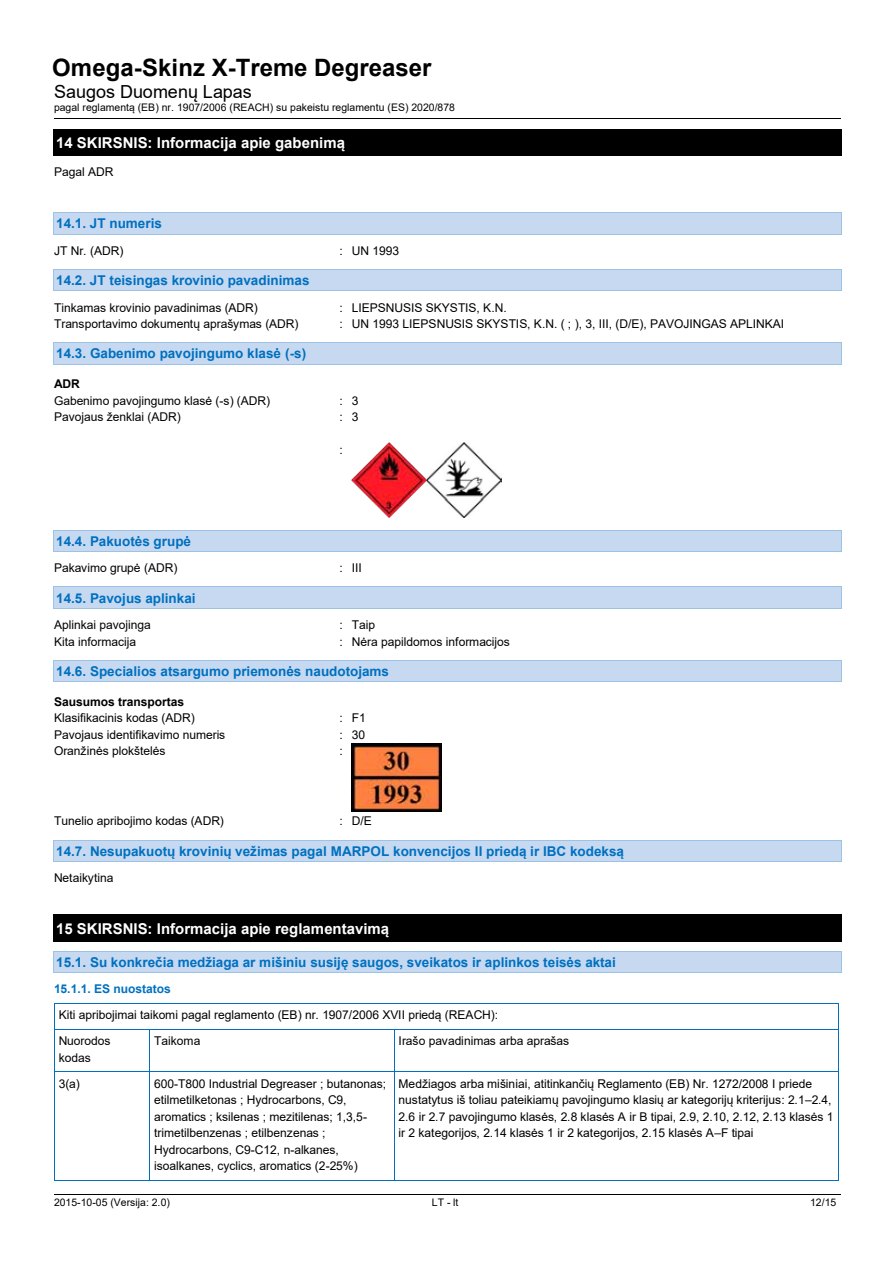
<style>
.page{position:relative;width:893px;height:1263px;background:#fff}
.page>*{position:absolute;margin:0;border:0;box-sizing:border-box;transform-origin:0 0}
.t1{font:700 24px "Arial";color:#000}
.t2{font:18px "Arial";color:#000}
.t3{font:700 15px "Arial";color:#fff}
.t4{font:700 13.5px "Arial";color:#0070c0}
.t5{font:12px/16.5px "Arial";letter-spacing:-.005em;color:#000}
.t6{font:700 12px "Arial";color:#000}
.t7{font:700 12px "Arial";letter-spacing:-.005em;color:#0070c0}
.t8{font:10.5px "Arial";color:#000}
</style>
<div class="page">
<hr style="left:54px;top:118px;width:787px;height:1px;background:#000">
<hr style="left:54px;top:1194px;width:264px;height:1px;background:#000">
<hr style="left:318px;top:1194px;width:259px;height:1px;background:#000">
<hr style="left:578px;top:1194px;width:263px;height:1px;background:#000">
<div style="left:54px;top:129px;width:787px;height:27px;background:#000"></div>
<hr style="left:54px;top:156px;width:787px;height:1px;background:#000">
<svg style="left:841px;top:129px;width:1px;height:27px"></svg>
<div style="left:54px;top:213px;width:787px;height:21px;background:#c6d9f1"></div>
<hr style="left:54px;top:212px;width:787px;height:1px;background:#9cc2e5">
<hr style="left:54px;top:234px;width:787px;height:1px;background:#9cc2e5">
<svg style="left:841px;top:212px;width:1px;height:23px"></svg>
<div style="left:54px;top:269px;width:787px;height:22px;background:#c6d9f1"></div>
<hr style="left:54px;top:269px;width:787px;height:1px;background:#9cc2e5">
<hr style="left:54px;top:291px;width:787px;height:1px;background:#9cc2e5">
<svg style="left:841px;top:269px;width:1px;height:22px"></svg>
<div style="left:54px;top:343px;width:787px;height:21px;background:#c6d9f1"></div>
<hr style="left:54px;top:343px;width:787px;height:1px;background:#9cc2e5">
<hr style="left:54px;top:364px;width:787px;height:1px;background:#9cc2e5">
<svg style="left:841px;top:343px;width:1px;height:22px"></svg>
<div style="left:54px;top:530px;width:787px;height:21px;background:#c6d9f1"></div>
<hr style="left:54px;top:530px;width:787px;height:1px;background:#9cc2e5">
<hr style="left:54px;top:551px;width:787px;height:1px;background:#9cc2e5">
<svg style="left:841px;top:530px;width:1px;height:22px"></svg>
<div style="left:54px;top:587px;width:787px;height:21px;background:#c6d9f1"></div>
<hr style="left:54px;top:587px;width:787px;height:1px;background:#9cc2e5">
<hr style="left:54px;top:608px;width:787px;height:1px;background:#9cc2e5">
<svg style="left:841px;top:587px;width:1px;height:22px"></svg>
<div style="left:54px;top:660px;width:787px;height:22px;background:#c6d9f1"></div>
<hr style="left:54px;top:660px;width:787px;height:1px;background:#9cc2e5">
<hr style="left:54px;top:682px;width:787px;height:1px;background:#9cc2e5">
<svg style="left:841px;top:660px;width:1px;height:22px"></svg>
<div style="left:54px;top:840px;width:787px;height:21px;background:#c6d9f1"></div>
<hr style="left:54px;top:840px;width:787px;height:1px;background:#9cc2e5">
<hr style="left:54px;top:861px;width:787px;height:1px;background:#9cc2e5">
<svg style="left:841px;top:840px;width:1px;height:22px"></svg>
<div style="left:54px;top:915px;width:787px;height:26px;background:#000"></div>
<hr style="left:54px;top:941px;width:787px;height:1px;background:#000">
<svg style="left:841px;top:915px;width:1px;height:27px"></svg>
<div style="left:54px;top:951px;width:787px;height:21px;background:#c6d9f1"></div>
<hr style="left:54px;top:951px;width:787px;height:1px;background:#9cc2e5">
<hr style="left:54px;top:972px;width:787px;height:1px;background:#9cc2e5">
<svg style="left:841px;top:951px;width:1px;height:22px"></svg>
<hr style="left:55px;top:1003px;width:783px;height:1px;background:#0070c0">
<svg style="left:54px;top:1003px;width:1px;height:31px"></svg>
<hr style="left:55px;top:1029px;width:94px;height:1px;background:#0070c0">
<hr style="left:150px;top:1029px;width:244px;height:1px;background:#0070c0">
<hr style="left:395px;top:1029px;width:443px;height:1px;background:#0070c0">
<svg style="left:838px;top:1003px;width:1px;height:31px"></svg>
<hr style="left:54px;top:1034px;width:1px;height:37px;background:#0070c0">
<hr style="left:149px;top:1034px;width:1px;height:37px;background:#0070c0">
<hr style="left:394px;top:1034px;width:1px;height:37px;background:#0070c0">
<hr style="left:838px;top:1034px;width:1px;height:37px;background:#0070c0">
<hr style="left:55px;top:1071px;width:94px;height:1px;background:#0070c0">
<hr style="left:150px;top:1071px;width:244px;height:1px;background:#0070c0">
<hr style="left:395px;top:1071px;width:443px;height:1px;background:#0070c0">
<hr style="left:54px;top:1076px;width:1px;height:104px;background:#0070c0">
<hr style="left:55px;top:1180px;width:94px;height:1px;background:#0070c0">
<hr style="left:149px;top:1076px;width:1px;height:104px;background:#0070c0">
<hr style="left:150px;top:1180px;width:244px;height:1px;background:#0070c0">
<hr style="left:394px;top:1076px;width:1px;height:104px;background:#0070c0">
<hr style="left:395px;top:1180px;width:443px;height:1px;background:#0070c0">
<hr style="left:838px;top:1076px;width:1px;height:104px;background:#0070c0">
<img style="left:352px;top:443px;width:150px;height:75px">
<img style="left:352px;top:744px;width:90px;height:67px">
<h1 class="t1" style="left:52px;top:50px;width:381px">Omega-Skinz X-Treme Degreaser</h1>
<h2 class="t2" style="left:54px;top:79px;width:199px">Saugos Duomenų Lapas</h2>
<p class="t8" style="left:54px;top:100px;width:403px">pagal reglamentą (EB) nr. 1907/2006 (REACH) su pakeistu reglamentu (ES) 2020/878</p>
<p class="t3" style="left:56px;top:132px;width:290px">14 SKIRSNIS: Informacija apie gabenimą</p>
<p class="t5" style="left:54px;top:164px;width:61px">Pagal ADR</p>
<p class="t4" style="left:56px;top:214px;width:107px">14.1. JT numeris</p>
<p class="t5" style="left:54px;top:242px;width:71px">JT Nr. (ADR)</p>
<p class="t5" style="left:339px;top:242px;width:61px">: UN 1993</p>
<p class="t4" style="left:56px;top:271px;width:255px">14.2. JT teisingas krovinio pavadinimas</p>
<p class="t5" style="left:54px;top:299px;width:205px">Tinkamas krovinio pavadinimas (ADR)</p>
<p class="t5" style="left:339px;top:299px;width:169px">: LIEPSNUSIS SKYSTIS, K.N.</p>
<p class="t5" style="left:54px;top:316px;width:246px">Transportavimo dokumentų aprašymas (ADR)</p>
<p class="t5" style="left:339px;top:316px;width:446px">: UN 1993 LIEPSNUSIS SKYSTIS, K.N. ( ; ), 3, III, (D/E), PAVOJINGAS APLINKAI</p>
<p class="t4" style="left:56px;top:344px;width:252px">14.3. Gabenimo pavojingumo klasė (-s)</p>
<p class="t6" style="left:54px;top:375px;width:28px">ADR</p>
<p class="t5" style="left:54px;top:392px;width:218px">Gabenimo pavojingumo klasė (-s) (ADR)</p>
<p class="t5" style="left:339px;top:392px;width:21px">: 3</p>
<p class="t5" style="left:54px;top:409px;width:128px">Pavojaus ženklai (ADR)</p>
<p class="t5" style="left:339px;top:409px;width:21px">: 3</p>
<p class="t5" style="left:339px;top:442px;width:5px">:</p>
<p class="t4" style="left:56px;top:531px;width:136px">14.4. Pakuotės grupė</p>
<p class="t5" style="left:54px;top:560px;width:125px">Pakavimo grupė (ADR)</p>
<p class="t5" style="left:339px;top:560px;width:24px">: III</p>
<p class="t4" style="left:56px;top:588px;width:141px">14.5. Pavojus aplinkai</p>
<p class="t5" style="left:54px;top:616px;width:98px">Aplinkai pavojinga</p>
<p class="t5" style="left:339px;top:616px;width:37px">: Taip</p>
<p class="t5" style="left:54px;top:633px;width:84px">Kita informacija</p>
<p class="t5" style="left:339px;top:633px;width:172px">: Nėra papildomos informacijos</p>
<p class="t4" style="left:56px;top:662px;width:334px">14.6. Specialios atsargumo priemonės naudotojams</p>
<p class="t6" style="left:54px;top:693px;width:132px">Sausumos transportas</p>
<p class="t5" style="left:54px;top:710px;width:142px">Klasifikacinis kodas (ADR)</p>
<p class="t5" style="left:339px;top:710px;width:28px">: F1</p>
<p class="t5" style="left:54px;top:726px;width:173px">Pavojaus identifikavimo numeris</p>
<p class="t5" style="left:339px;top:726px;width:27px">: 30</p>
<p class="t5" style="left:54px;top:743px;width:113px">Oranžinės plokštelės</p>
<p class="t5" style="left:339px;top:743px;width:5px">:</p>
<p class="t5" style="left:54px;top:813px;width:171px">Tunelio apribojimo kodas (ADR)</p>
<p class="t5" style="left:339px;top:813px;width:34px">: D/E</p>
<p class="t4" style="left:56px;top:841px;width:569px">14.7. Nesupakuotų krovinių vežimas pagal MARPOL konvencijos II priedą ir IBC kodeksą</p>
<p class="t5" style="left:54px;top:870px;width:61px">Netaikytina</p>
<p class="t3" style="left:56px;top:918px;width:335px">15 SKIRSNIS: Informacija apie reglamentavimą</p>
<p class="t4" style="left:56px;top:952px;width:561px">15.1. Su konkrečia medžiaga ar mišiniu susiję saugos, sveikatos ir aplinkos teisės aktai</p>
<p class="t7" style="left:54px;top:981px;width:118px">15.1.1. ES nuostatos</p>
<p class="t5" style="left:59px;top:1002px;width:441px;line-height:25.8px">Kiti apribojimai taikomi pagal reglamento (EB) nr. 1907/2006 XVII priedą (REACH):<br>Nuorodos</p>
<p class="t5" style="left:59px;top:1049px;width:34px">kodas</p>
<p class="t5" style="left:154px;top:1033px;width:48px">Taikoma</p>
<p class="t5" style="left:399px;top:1033px;width:172px">Irašo pavadinimas arba aprašas</p>
<p class="t5" style="left:59px;top:1075px;width:23px">3(a)</p>
<p class="t5" style="left:154px;top:1075px;width:234px">600-T800 Industrial Degreaser ; butanonas; etilmetilketonas ; Hydrocarbons, C9, aromatics ; ksilenas ; mezitilenas; 1,3,5- trimetilbenzenas ; etilbenzenas ; Hydrocarbons, C9-C12, n-alkanes, isoalkanes, cyclics, aromatics (2-25%)</p>
<p class="t5" style="left:399px;top:1075px;width:437px">Medžiagos arba mišiniai, atitinkančių Reglamento (EB) Nr. 1272/2008 I priede nustatytus iš toliau pateikiamų pavojingumo klasių ar kategorijų kriterijus: 2.1–2.4, 2.6 ir 2.7 pavojingumo klasės, 2.8 klasės A ir B tipai, 2.9, 2.10, 2.12, 2.13 klasės 1 ir 2 kategorijos, 2.14 klasės 1 ir 2 kategorijos, 2.15 klasės A–F tipai</p>
<p class="t8" style="left:54px;top:1195px;width:117px">2015-10-05 (Versija: 2.0)</p>
<p class="t8" style="left:432px;top:1195px;width:28px">LT - lt</p>
<p class="t8" style="left:810px;top:1195px;width:28px">12/15</p>
</div>
